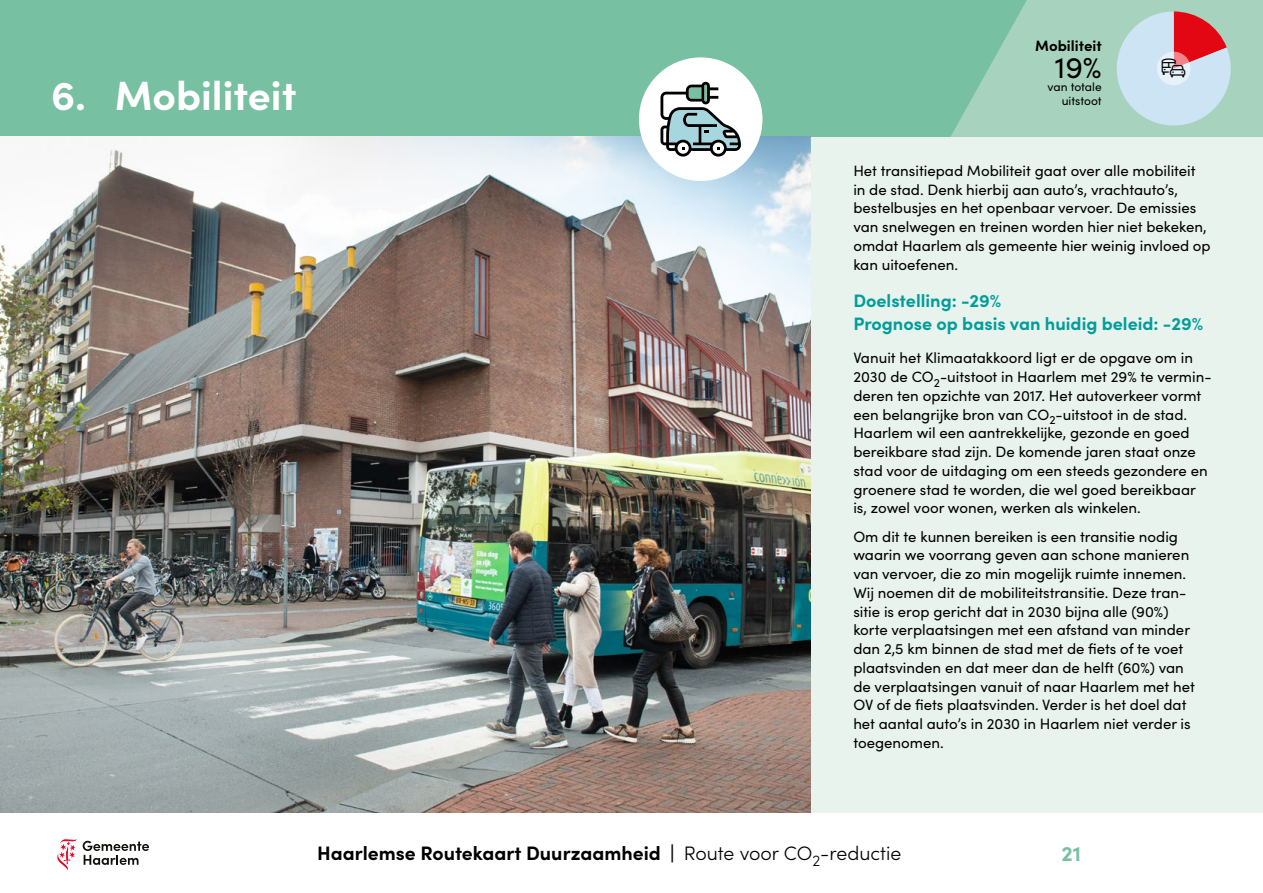
<style>
.page{position:relative;width:1263px;height:893px;background:#e8f3ee}
.page>*{position:absolute;margin:0;border:0;box-sizing:border-box;transform-origin:0 0}
.t1{font:700 40.95px "Sofia Pro";color:#fff}
.t2{font:30px "Sofia Pro";color:#000}
.t3{font:700 21px "Sofia Pro";color:#77c0a2}
.t4{font:700 19.5px "Sofia Pro";color:#000}
.H2_geen_nummer_niet{font:700 18px/22.5px "Sofia Pro";color:#009d9a}
.t5{font:15px/18.8px "Sofia Pro";color:#000}
.t6{font:700 15px "Sofia Pro";color:#000}
.t7{font:12px/13.5px "Sofia Pro";color:#000;text-align:right}
.s1{font-weight:300}
</style>
<div class="page">
<div style="left:0;top:0;width:1263px;height:137px;background:#77c0a2"></div>
<img style="left:0;top:137px;width:811px;height:677px">
<div style="left:639px;top:57px;width:123px;height:124px;background:#fff;border-radius:50%"></div>
<svg style="left:660px;top:82px;width:81px;height:75px"></svg>
<div style="left:0;top:814px;width:1263px;height:79px;background:#fff"></div>
<svg style="left:83px;top:841px;width:66px;height:24px"></svg>
<svg style="left:57px;top:839px;width:20px;height:32px"></svg>
<svg style="left:950px;top:0;width:313px;height:137px;background:#abcbbe"></svg>
<p class="t1" style="left:51px;top:64px;width:247px">6. Mobiliteit</p>
<p class="t6" style="left:1035px;top:34px;width:68px">Mobiliteit</p>
<p class="t2" style="left:1055px;top:45px;width:48px">19%</p>
<p class="t7" style="left:1047px;top:80px;width:56px">van totale uitstoot</p>
<p class="t5" style="left:853px;top:160px;width:359px">Het transitiepad Mobiliteit gaat over alle mobiliteit in de stad. Denk hierbij aan auto’s, vrachtauto’s, bestelbusjes en het openbaar vervoer. De emissies van snelwegen en treinen worden hier niet bekeken, omdat Haarlem als gemeente hier weinig invloed op kan uitoefenen.</p>
<p class="H2_geen_nummer_niet" style="left:853px;top:288px;width:351px">Doelstelling: -29%<br>Prognose op basis van huidig beleid: -29%</p>
<p class="t5" style="left:853px;top:348px;width:360px">Vanuit het Klimaatakkoord ligt er de opgave om in 2030 de CO<sub>2</sub>-uitstoot in Haarlem met 29% te vermin&shy;deren ten opzichte van 2017. Het autoverkeer vormt een belangrijke bron van CO<sub>2</sub>-uitstoot in de stad.<br>Haarlem wil een aantrekkelijke, gezonde en goed bereikbare stad zijn. De komende jaren staat onze stad voor de uitdaging om een steeds gezondere en groenere stad te worden, die wel goed bereikbaar is, zowel voor wonen, werken als winkelen.</p>
<p class="t5" style="left:853px;top:526px;width:343px">Om dit te kunnen bereiken is een transitie nodig waarin we voorrang geven aan schone manieren van vervoer, die zo min mogelijk ruimte innemen.<br>Wij noemen dit de mobiliteitstransitie. Deze tran&shy;sitie is erop gericht dat in 2030 bijna alle (90%) korte verplaatsingen met een afstand van minder dan 2,5 km binnen de stad met de fiets of te voet plaatsvinden en dat meer dan de helft (60%) van de verplaatsingen vanuit of naar Haarlem met het OV of de fiets plaatsvinden. Verder is het doel dat het aantal auto’s in 2030 in Haarlem niet verder is toegenomen.</p>
<h3 class="t4" style="left:317px;top:838px;width:586px">Haarlemse Routekaart Duurzaamheid | <span class="s1">Route voor CO</span><sub>2</sub><span class="s1">-reductie</span></h3>
<h3 class="t3" style="left:1061px;top:837px;width:21px">21</h3>
</div>
